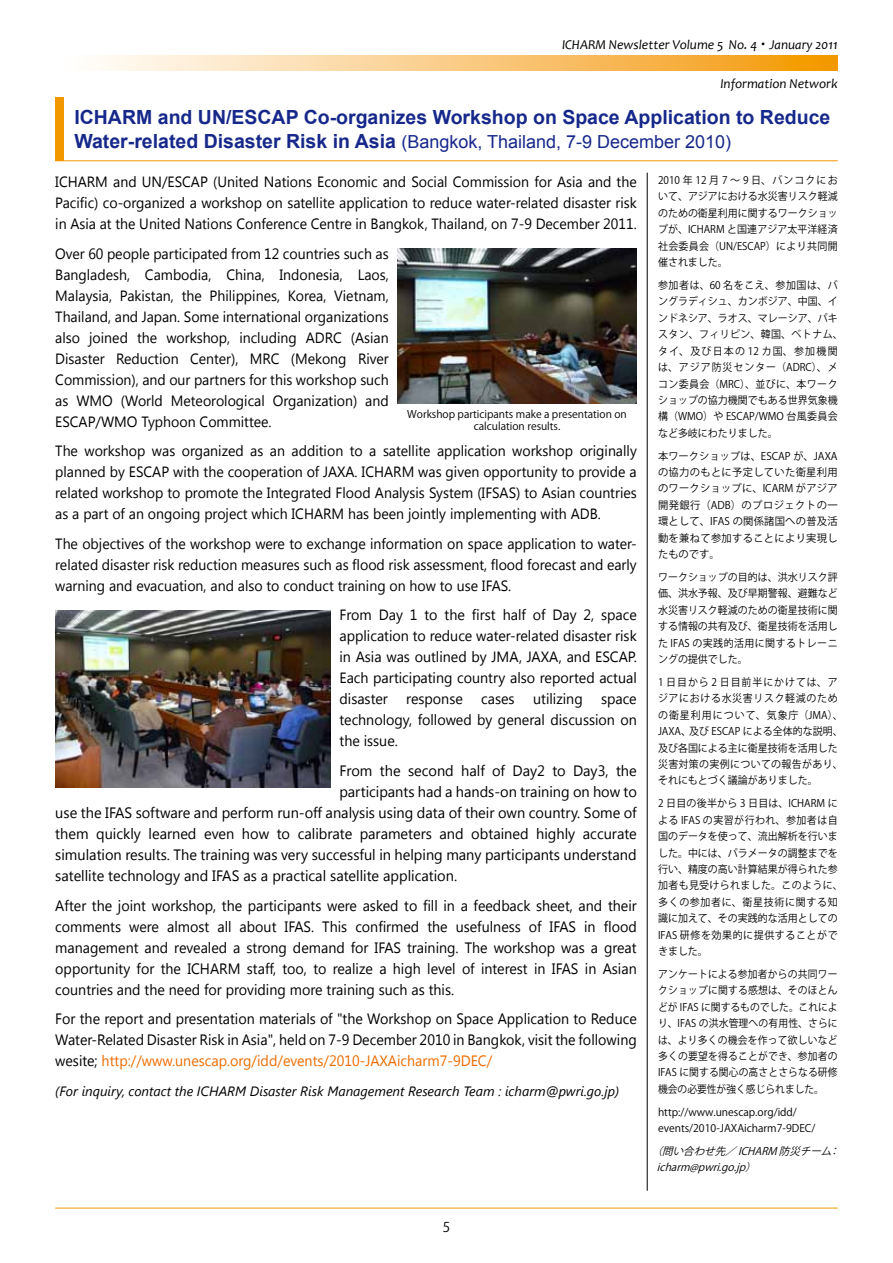
<style>
.page{position:relative;width:893px;height:1263px;background:#fff}
.page>*{position:absolute;margin:0;border:0;box-sizing:border-box;transform-origin:0 0}
.t1{font:700 19.5px "Arial";color:#17288b}
.t2{font:18px "Arial";color:#17288b}
.t3{font:15px/21px "Segoe UI";color:#000;text-align:justify;scale:.95 1}
.t4{font:15px "Segoe UI";color:#000}
.t5{font:14.85px/21px "Segoe UI";color:#000;text-align:justify;scale:.95 1}
.t6{font:14.85px/21px "Segoe UI";color:#000;text-align:justify;scale:.96 1}
.t7{font:italic 13.5px "Segoe UI";color:#000}
.t8{font:italic 13.5px "Candara";color:#000}
.t9{font:13.5px "Koz Go Pro";color:#000}
.t10{font:10.5px/16.4px "Koz Go Pro";color:#000;text-align:justify;scale:.95 1}
.t11{font:10.5px/16.4px "Koz Go Pro";color:#000;text-align:justify}
.t12{font:10.5px/16.4px "Koz Go Pro";color:#000;text-align:justify;scale:.93 1}
.t13{font:10.5px/16.4px "Koz Go Pro";letter-spacing:.03em;color:#000;scale:.95 1}
.t14{font:italic 10.5px/16.4px "Koz Go Pro";color:#000}
.s1{font-family:"Koz Min Pro";font-style:normal}
.s2{font-weight:700;font-size:19.5px}
.s3{color:#ed6c00}
</style>
<div class="page">
<svg style="left:99px;top:55px;width:739px;height:15px;background:#f9c97f"></svg>
<hr style="left:55px;top:1208px;width:783px;height:1px;background:#f39700">
<hr style="left:647px;top:173px;width:1px;height:1018px;background:#000">
<div style="left:55px;top:97px;width:9px;height:64px;background:#f39700"></div>
<hr style="left:55px;top:160px;width:783px;height:1px;background:#f39700">
<img style="left:397px;top:248px;width:240px;height:156px">
<img style="left:55px;top:610px;width:276px;height:178px">
<p class="t8" style="left:562px;top:36px;width:277px">ICHARM Newsletter Volume 5 No. 4 <span class="s1">・</span> January 2011</p>
<p class="t8" style="left:720px;top:75px;width:119px">Information Network</p>
<h1 class="t1" style="left:74px;top:105px;width:757px">ICHARM and UN/ESCAP Co-organizes Workshop on Space Application to Reduce</h1>
<p class="t2" style="left:74px;top:130px;width:658px"><span class="s2">Water-related Disaster Risk in Asia</span> (Bangkok, Thailand, 7-9 December 2010)</p>
<p class="t10" style="left:658px;top:172px;width:191px">2010 年 12 月 7 ～ 9 日、バンコクにおいて、アジアにおける水災害リスク軽減のための衛星利用に関するワークショップが、ICHARM と国連アジア太平洋経済社会委員会（UN/ESCAP）により共同開催されました。</p>
<p class="t10" style="left:658px;top:277px;width:196px;text-align:left">参加者は、60 名をこえ、参加国は、バングラディシュ、カンボジア、中国、インドネシア、ラオス、マレーシア、パキスタン、フィリピン、韓国、ベトナム、タイ、及び日本の 12 カ国、参加機関は、アジア防災センター（ADRC）、メコン委員会（MRC）、並びに、本ワークショップの協力機関でもある世界気象機構（WMO）や ESCAP/WMO 台風委員会など多岐にわたりました。</p>
<p class="t11" style="left:658px;top:448px;width:181px">本ワークショップは、ESCAP が、JAXAの協力のもとに予定していた衛星利用のワークショップに、ICARM がアジア開発銀行（ADB）のプロジェクトの一環として、IFAS の関係諸国への普及活動を兼ねて参加することにより実現したものです。</p>
<p class="t10" style="left:658px;top:569px;width:191px">ワークショップの目的は、洪水リスク評価、洪水予報、及び早期警報、避難など水災害リスク軽減のための衛星技術に関する情報の共有及び、衛星技術を活用した IFAS の実践的活用に関するトレーニングの提供でした。</p>
<p class="t13" style="left:658px;top:674px;width:196px">1 日目から 2 日目前半にかけては、アジアにおける水災害リスク軽減のための衛星利用について、気象庁（JMA）、<br>JAXA、及び ESCAP による全体的な説明、及び各国による主に衛星技術を活用した災害対策の実例についての報告があり、それにもとづく議論がありました。</p>
<p class="t10" style="left:658px;top:795px;width:196px;text-align:left">2 日目の後半から 3 日目は、ICHARM による IFAS の実習が行われ、参加者は自国のデータを使って、流出解析を行いました。中には、パラメータの調整までを行い、精度の高い計算結果が得られた参加者も見受けられました。このように、多くの参加者に、衛星技術に関する知識に加えて、その実践的な活用としての<br>IFAS 研修を効果的に提供することができました。</p>
<p class="t12" style="left:658px;top:966px;width:195px">アンケートによる参加者からの共同ワークショップに関する感想は、そのほとんどが IFAS に関するものでした。これにより、IFAS の洪水管理への有用性、さらには、より多くの機会を作って欲しいなど多くの要望を得ることができ、参加者のIFAS に関する関心の高さとさらなる研修機会の必要性が強く感じられました。</p>
<p class="t11" style="left:658px;top:1104px;width:159px">http://www.unescap.org/idd/ events/2010-JAXAicharm7-9DEC/</p>
<p class="t14" style="left:657px;top:1143px;width:188px;text-indent:-5px">（問い合わせ先／ ICHARM 防災チーム：icharm@pwri.go.jp）</p>
<p class="t5" style="left:55px;top:171px;width:614px">ICHARM and UN/ESCAP (United Nations Economic and Social Commission for Asia and the Pacific) co-organized a workshop on satellite application to reduce water-related disaster risk in Asia at the United Nations Conference Centre in Bangkok, Thailand, on 7-9 December 2011.</p>
<p class="t5" style="left:55px;top:242px;width:353px">Over 60 people participated from 12 countries such as Bangladesh, Cambodia, China, Indonesia, Laos, Malaysia, Pakistan, the Philippines, Korea, Vietnam, Thailand, and Japan. Some international organizations also joined the workshop, including ADRC (Asian Disaster Reduction Center), MRC (Mekong River Commission), and our partners for this workshop such as WMO (World Meteorological Organization) and ESCAP/WMO Typhoon Committee.</p>
<p class="t5" style="left:55px;top:440px;width:614px">The workshop was organized as an addition to a satellite application workshop originally planned by ESCAP with the cooperation of JAXA. ICHARM was given opportunity to provide a related workshop to promote the Integrated Flood Analysis System (IFSAS) to Asian countries as a part of an ongoing project which ICHARM has been jointly implementing with ADB.</p>
<p class="t5" style="left:55px;top:532px;width:614px">The objectives of the workshop were to exchange information on space application to water&shy;related disaster risk reduction measures such as flood risk assessment, flood forecast and early warning and evacuation, and also to conduct training on how to use IFAS.</p>
<p class="t6" style="left:339px;top:604px;width:311px">From Day 1 to the first half of Day 2, space application to reduce water-related disaster risk in Asia was outlined by JMA, JAXA, and ESCAP.<br>Each participating country also reported actual disaster response cases utilizing space technology, followed by general discussion on the issue.</p>
<p class="t4" style="left:339px;top:760px;width:299px">From the second half of Day2 to Day3, the</p>
<p class="t4" style="left:339px;top:781px;width:299px">participants had a hands-on training on how to</p>
<p class="t4" style="left:55px;top:802px;width:583px">use the IFAS software and perform run-off analysis using data of their own country. Some of</p>
<p class="t4" style="left:55px;top:823px;width:583px">them quickly learned even how to calibrate parameters and obtained highly accurate</p>
<p class="t4" style="left:55px;top:844px;width:583px">simulation results. The training was very successful in helping many participants understand</p>
<p class="t4" style="left:55px;top:865px;width:403px">satellite technology and IFAS as a practical satellite application.</p>
<p class="t3" style="left:55px;top:894px;width:614px">After the joint workshop, the participants were asked to fill in a feedback sheet, and their comments were almost all about IFAS. This confirmed the usefulness of IFAS in flood management and revealed a strong demand for IFAS training. The workshop was a great opportunity for the ICHARM staff, too, to realize a high level of interest in IFAS in Asian countries and the need for providing more training such as this.</p>
<p class="t3" style="left:55px;top:1007px;width:614px">For the report and presentation materials of "the Workshop on Space Application to Reduce Water-Related Disaster Risk in Asia", held on 7-9 December 2010 in Bangkok, visit the following wesite; <span class="s3">http://www.unescap.org/idd/events/2010-JAXAicharm7-9DEC/</span></p>
<p class="t7" style="left:55px;top:1081px;width:565px">(For inquiry, contact the ICHARM Disaster Risk Management Research Team : icharm@pwri.go.jp)</p>
<p class="t11" style="left:407px;top:408px;width:221px;line-height:12px;text-align:center">Workshop participants make a presentation on calculation results.</p>
<p class="t9" style="left:443px;top:1219px;width:9px">5</p>
</div>
